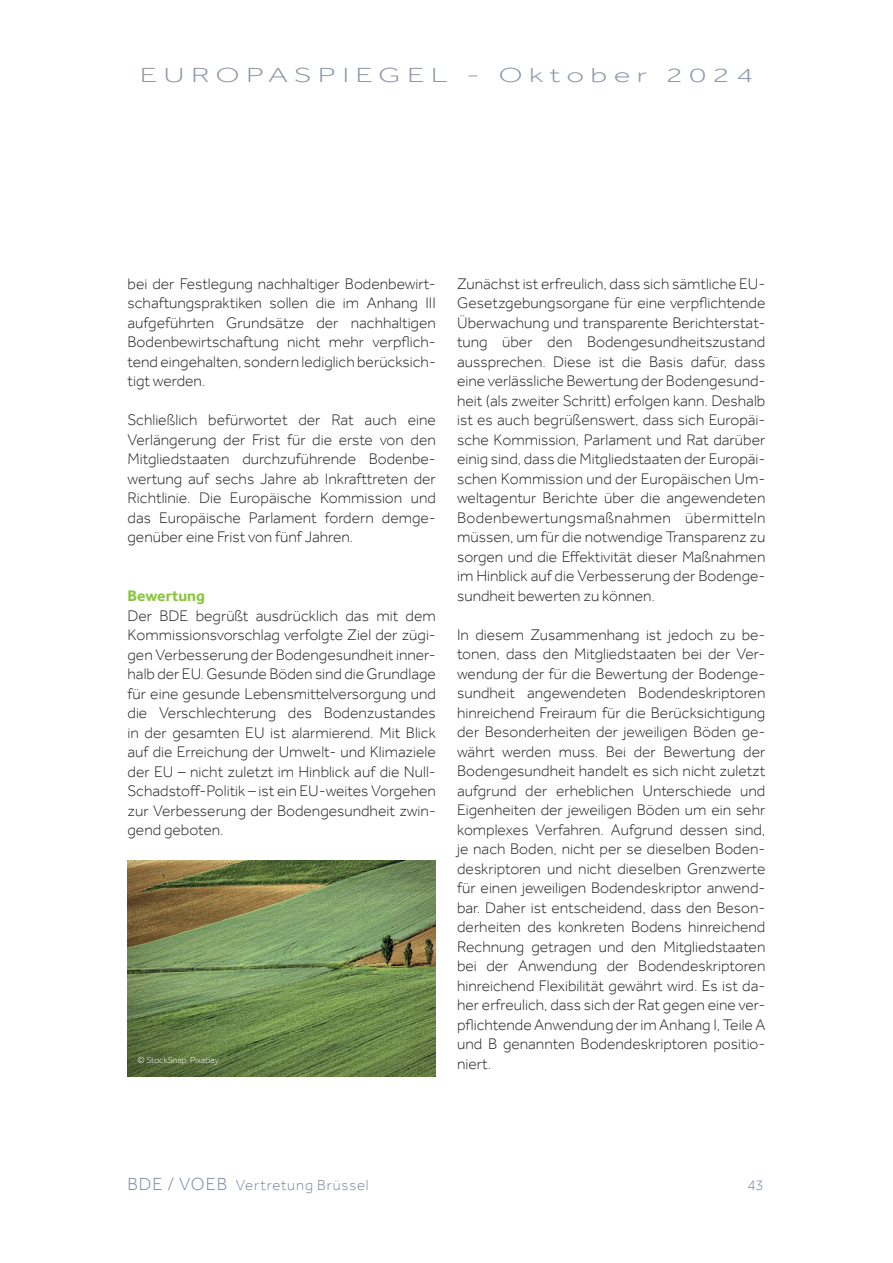
<style>
.page{position:relative;width:893px;height:1263px;background:#fff}
.page>*{position:absolute;margin:0;border:0;box-sizing:border-box;transform-origin:0 0}
.t1{font:300 21px "Effra";letter-spacing:.2em;color:#8c97a9;scale:1.5 1}
.t2{font:300 15.75px/19.5px "Effra";color:#231f20;text-align:justify}
.t3{font:700 15.75px "Effra";color:#8bc63e}
.t4{font:300 15px "Effra";letter-spacing:.055em;color:#76849a}
.t5{font:300 9px "Effra";color:#fff}
.s1{font-size:18px}
</style>
<div class="page">
<img style="left:128px;top:860px;width:308px;height:217px">
<h1 class="t1" style="left:140px;top:63px;width:411px">EUROPASPIEGEL - Oktober 2024</h1>
<p class="t2" style="left:128px;top:274px;width:310px">bei der Festlegung nachhaltiger Bodenbewirt&shy;schaftungspraktiken sollen die im Anhang III aufgeführten Grundsätze der nachhaltigen Bodenbewirtschaftung nicht mehr verpflich&shy;tend eingehalten, sondern lediglich berücksich&shy;tigt werden.</p>
<p class="t2" style="left:128px;top:410px;width:310px">Schließlich befürwortet der Rat auch eine Verlängerung der Frist für die erste von den Mitgliedstaaten durchzuführende Bodenbe&shy;wertung auf sechs Jahre ab Inkrafttreten der Richtlinie. Die Europäische Kommission und das Europäische Parlament fordern demge&shy;genüber eine Frist von fünf Jahren.</p>
<p class="t3" style="left:128px;top:586px;width:79px">Bewertung</p>
<p class="t2" style="left:128px;top:605px;width:310px">Der BDE begrüßt ausdrücklich das mit dem Kommissionsvorschlag verfolgte Ziel der zügi&shy;gen Verbesserung der Bodengesundheit inner&shy;halb der EU. Gesunde Böden sind die Grundlage für eine gesunde Lebensmittelversorgung und die Verschlechterung des Bodenzustandes in der gesamten EU ist alarmierend. Mit Blick auf die Erreichung der Umwelt- und Klimaziele der EU – nicht zuletzt im Hinblick auf die Null-Schadstoff-Politik – ist ein EU-weites Vorgehen zur Verbesserung der Bodengesundheit zwin&shy;gend geboten.</p>
<p class="t5" style="left:137px;top:1055px;width:83px">© StockSnap, Pixabay</p>
<p class="t2" style="left:457px;top:274px;width:310px">Zunächst ist erfreulich, dass sich sämtliche EU-Gesetzgebungsorgane für eine verpflichtende Überwachung und transparente Berichterstat&shy;tung über den Bodengesundheitszustand aussprechen. Diese ist die Basis dafür, dass eine verlässliche Bewertung der Bodengesund&shy;heit (als zweiter Schritt) erfolgen kann. Deshalb ist es auch begrüßenswert, dass sich Europäi&shy;sche Kommission, Parlament und Rat darüber einig sind, dass die Mitgliedstaaten der Europäi&shy;schen Kommission und der Europäischen Um&shy;weltagentur Berichte über die angewendeten Bodenbewertungsmaßnahmen übermitteln müssen, um für die notwendige Transparenz zu sorgen und die Effektivität dieser Maßnahmen im Hinblick auf die Verbesserung der Bodenge&shy;sundheit bewerten zu können.</p>
<p class="t2" style="left:457px;top:625px;width:310px">In diesem Zusammenhang ist jedoch zu be&shy;tonen, dass den Mitgliedstaaten bei der Ver&shy;wendung der für die Bewertung der Bodenge&shy;sundheit angewendeten Bodendeskriptoren hinreichend Freiraum für die Berücksichtigung der Besonderheiten der jeweiligen Böden ge&shy;währt werden muss. Bei der Bewertung der Bodengesundheit handelt es sich nicht zuletzt aufgrund der erheblichen Unterschiede und Eigenheiten der jeweiligen Böden um ein sehr komplexes Verfahren. Aufgrund dessen sind, je nach Boden, nicht per se dieselben Boden&shy;deskriptoren und nicht dieselben Grenzwerte für einen jeweiligen Bodendeskriptor anwend&shy;bar. Daher ist entscheidend, dass den Beson&shy;derheiten des konkreten Bodens hinreichend Rechnung getragen und den Mitgliedstaaten bei der Anwendung der Bodendeskriptoren hinreichend Flexibilität gewährt wird. Es ist da&shy;her erfreulich, dass sich der Rat gegen eine ver&shy;pflichtende Anwendung der im Anhang I, Teile A und B genannten Bodendeskriptoren positio&shy;niert.</p>
<p class="t4" style="left:128px;top:1176px;width:243px"><span class="s1">BDE / VOEB</span> Vertretung Brüssel</p>
<p class="t4" style="left:748px;top:1176px;width:17px">43</p>
</div>
